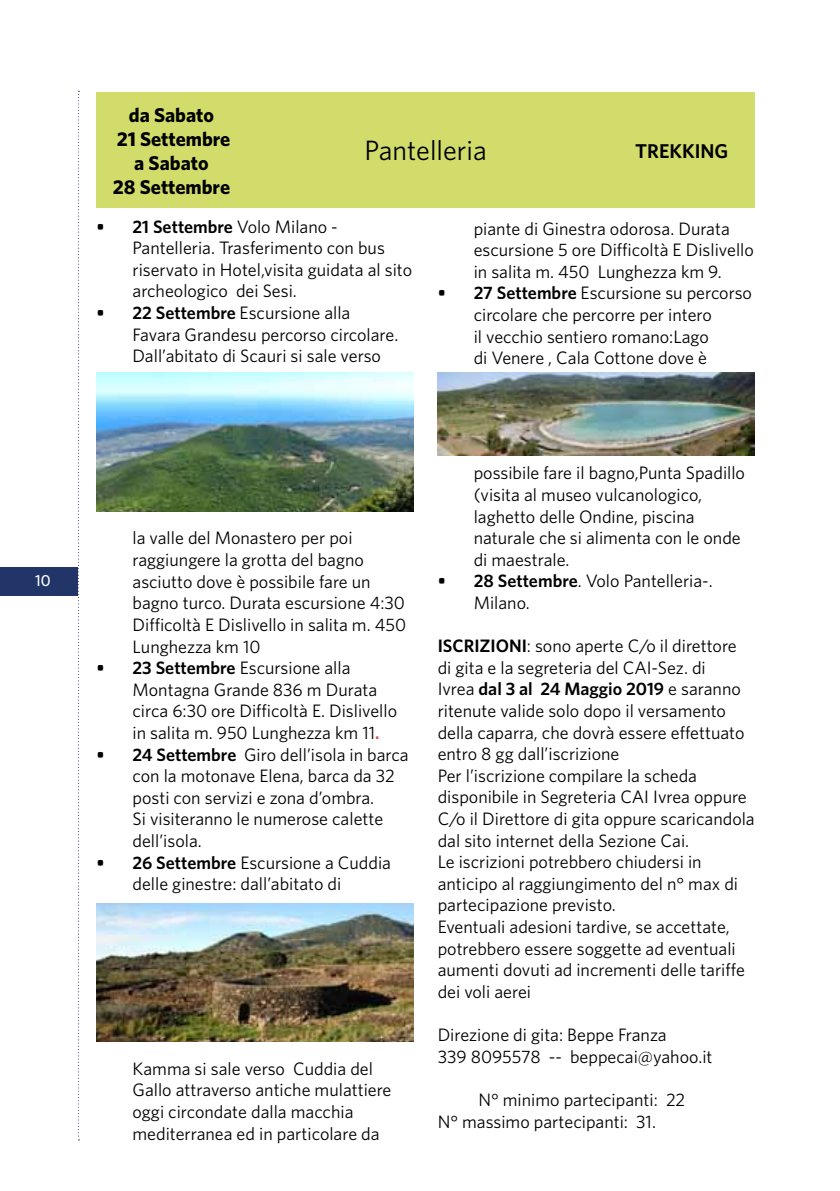
<style>
.page{position:relative;width:840px;height:1191px;background:#fff}
.page>*{position:absolute;margin:0;border:0;box-sizing:border-box;transform-origin:0 0}
.t1{font:28px "Whitney";color:#000}
.t2{font:700 20px/24px "Whitney";color:#000;text-align:center}
.t3{font:600 20px "Whitney";color:#000}
.t4{font:18px/21.6px "Whitney";color:#000}
.t5{font:500 16px "Whitney";color:#fff}
.s1{font-weight:600}
.s2{font-weight:600;color:#d35656}
</style>
<div class="page">
<div style="left:0;top:567px;width:78px;height:28px;background:#213568"></div>
<svg style="left:78px;top:91px;width:1px;height:1049px"></svg>
<div style="left:96px;top:92px;width:658px;height:115px;background:#d2dc6a"></div>
<img style="left:437px;top:372px;width:317px;height:83px">
<img style="left:96px;top:903px;width:317px;height:138px">
<img style="left:96px;top:373px;width:317px;height:138px">
<p class="t5" style="left:35px;top:570px;width:17px">10</p>
<p class="t2" style="left:113px;top:103px;width:119px">da Sabato<br>21 Settembre a Sabato<br>28 Settembre</p>
<h1 class="t1" style="left:364px;top:132px;width:124px">Pantelleria</h1>
<p class="t3" style="left:634px;top:137px;width:95px">TREKKING</p>
<p class="t4" style="left:132px;top:215px;width:281px;text-indent:-36px"><span class="s1">• 21 Settembre</span> Volo Milano -<br>Pantelleria. Trasferimento con bus riservato in Hotel,visita guidata al sito archeologico dei Sesi.</p>
<p class="t4" style="left:132px;top:301px;width:267px;text-indent:-36px"><span class="s1">• 22 Settembre</span> Escursione alla<br>Favara Grandesu percorso circolare.<br>Dall’abitato di Scauri si sale verso</p>
<p class="t4" style="left:473px;top:217px;width:281px">piante di Ginestra odorosa. Durata escursione 5 ore Difficoltà E Dislivello in salita m. 450 Lunghezza km 9.</p>
<p class="t4" style="left:437px;top:282px;width:316px;text-align:center"><span class="s1">• 27 Settembre</span> Escursione su percorso circolare che percorre per intero<br>il vecchio sentiero romano:Lago<br>di Venere , Cala Cottone dove è</p>
<p class="t4" style="left:132px;top:527px;width:275px">la valle del Monastero per poi raggiungere la grotta del bagno asciutto dove è possibile fare un bagno turco. Durata escursione 4:30<br>Difficoltà E Dislivello in salita m. 450<br>Lunghezza km 10</p>
<p class="t4" style="left:132px;top:656px;width:266px;text-indent:-36px"><span class="s1">• 23 Settembre</span> Escursione alla<br>Montagna Grande 836 m Durata circa 6:30 ore Difficoltà E. Dislivello in salita m. 950 Lunghezza km 11<span class="s2">.</span></p>
<p class="t4" style="left:132px;top:743px;width:277px;text-indent:-36px"><span class="s1">• 24 Settembre</span> Giro dell’isola in barca con la motonave Elena, barca da 32 posti con servizi e zona d’ombra.<br>Si visiteranno le numerose calette dell’isola.</p>
<p class="t4" style="left:132px;top:851px;width:260px;text-indent:-36px"><span class="s1">• 26 Settembre</span> Escursione a Cuddia delle ginestre: dall’abitato di</p>
<p class="t4" style="left:132px;top:1057px;width:260px">Kamma si sale verso Cuddia del Gallo attraverso antiche mulattiere oggi circondate dalla macchia mediterranea ed in particolare da</p>
<p class="t4" style="left:473px;top:462px;width:273px">possibile fare il bagno,Punta Spadillo (visita al museo vulcanologico, laghetto delle Ondine, piscina naturale che si alimenta con le onde di maestrale.</p>
<p class="t4" style="left:473px;top:570px;width:240px;text-indent:-36px"><span class="s1">• 28 Settembre</span>. Volo Pantelleria-.<br>Milano.</p>
<p class="t4" style="left:437px;top:634px;width:318px"><span class="s1">ISCRIZIONI</span>: sono aperte C/o il direttore di gita e la segreteria del CAI-Sez. di<br>Ivrea <span class="s1">dal 3 al 24 Maggio 2019</span> e saranno ritenute valide solo dopo il versamento della caparra, che dovrà essere effettuato entro 8 gg dall’iscrizione<br>Per l’iscrizione compilare la scheda disponibile in Segreteria CAI Ivrea oppure C/o il Direttore di gita oppure scaricandola dal sito internet della Sezione Cai.<br>Le iscrizioni potrebbero chiudersi in anticipo al raggiungimento del n° max di partecipazione previsto.<br>Eventuali adesioni tardive, se accettate, potrebbero essere soggette ad eventuali aumenti dovuti ad incrementi delle tariffe dei voli aerei</p>
<p class="t4" style="left:437px;top:1023px;width:276px">Direzione di gita: Beppe Franza<br>339 8095578 -- beppecai@yahoo.it</p>
<p class="t4" style="left:437px;top:1088px;width:249px;text-indent:41px">N° minimo partecipanti: 22<br>N° massimo partecipanti: 31.</p>
</div>
